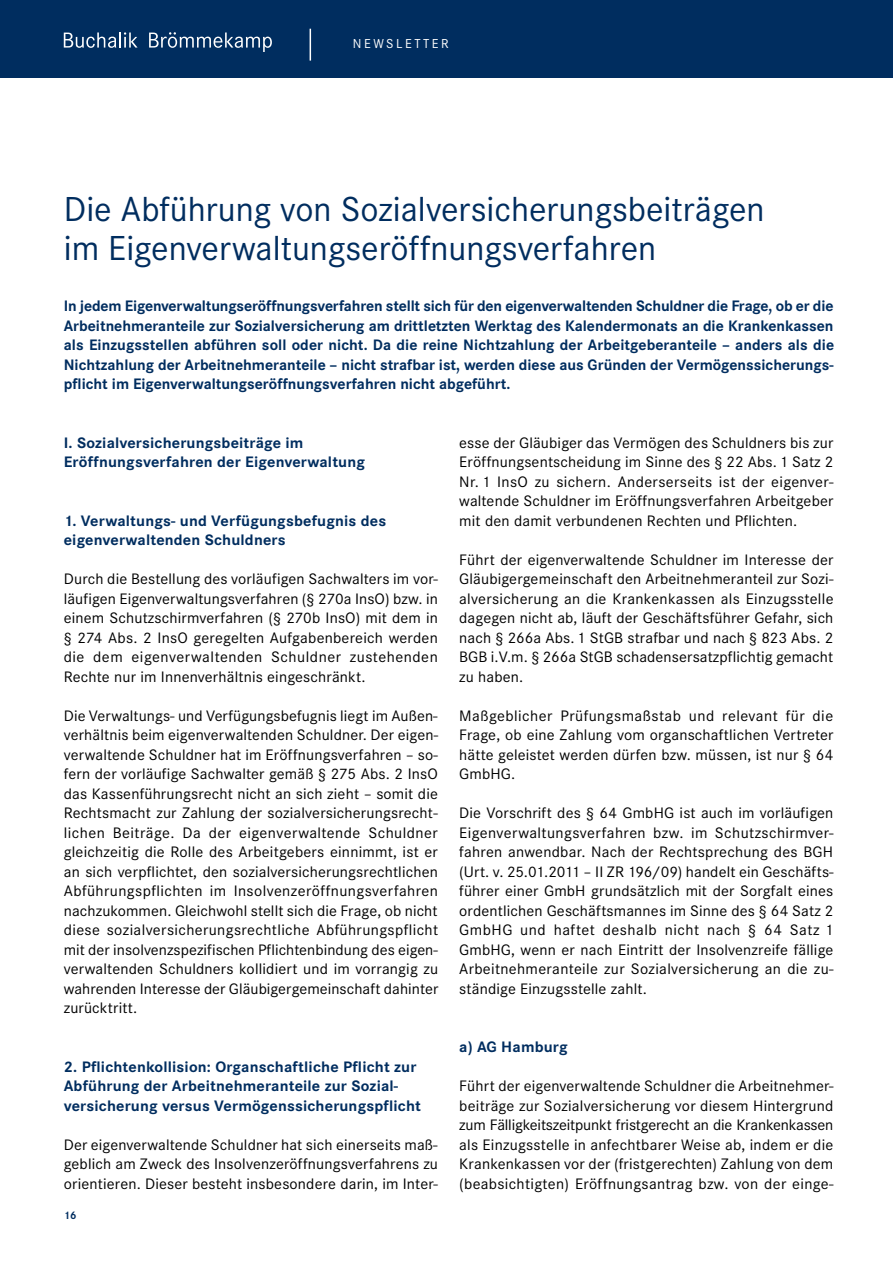
<style>
.page{position:relative;width:893px;height:1263px;background:#fff}
.page>*{position:absolute;margin:0;border:0;box-sizing:border-box;transform-origin:0 0}
.t1{font:36px/39px "Corporate S";color:#002d5f}
.t2{font:15.75px/19.5px "Corporate S";letter-spacing:.01em;color:#000;text-align:justify}
.t3{font:700 15.75px/19.5px "Corporate S";letter-spacing:.01em;color:#002d5f}
.t4{font:13.5px "Corporate S";color:#fff}
.t5{font:700 11.25px "Corporate S";color:#002d5f}
</style>
<div class="page">
<div style="left:0;top:0;width:893px;height:78px;background:#002d5f"></div>
<hr style="left:310px;top:29px;width:1px;height:32px;background:#fff">
<svg style="left:64px;top:32px;width:74px;height:16px"></svg>
<svg style="left:149px;top:32px;width:123px;height:20px"></svg>
<p class="t4" style="left:353px;top:35px;width:11px">newsletter</p>
<h1 class="t1" style="left:64px;top:190px;width:702px">Die Abführung von Sozialversicherungsbeiträgen im Eigenverwaltungseröffnungsverfahren</h1>
<p class="t3" style="left:64px;top:297px;width:772px;text-align:justify">In jedem Eigenverwaltungseröffnungsverfahren stellt sich für den eigenverwaltenden Schuldner die Frage, ob er die Arbeitnehmeranteile zur Sozialversicherung am drittletzten Werktag des Kalendermonats an die Krankenkassen als Einzugsstellen abführen soll oder nicht. Da die reine Nichtzahlung der Arbeitgeberanteile – anders als die Nichtzahlung der Arbeitnehmeranteile – nicht strafbar ist, werden diese aus Gründen der Vermögenssicherungs&shy;pflicht im Eigenverwaltungseröffnungsverfahren nicht abgeführt.</p>
<p class="t3" style="left:64px;top:433px;width:303px">I. Sozialversicherungsbeiträge im<br>Eröffnungsverfahren der Eigenverwaltung</p>
<p class="t3" style="left:64px;top:511px;width:324px">1. Verwaltungs- und Verfügungsbefugnis des eigenverwaltenden Schuldners</p>
<p class="t2" style="left:64px;top:569px;width:376px">Durch die Bestellung des vorläufigen Sachwalters im vor&shy;läufigen Eigenverwaltungsverfahren (§ 270a InsO) bzw. in einem Schutzschirmverfahren (§ 270b InsO) mit dem in § 274 Abs. 2 InsO geregelten Aufgabenbereich werden die dem eigenverwaltenden Schuldner zustehenden Rechte nur im Innenverhältnis eingeschränkt.</p>
<p class="t2" style="left:64px;top:706px;width:376px">Die Verwaltungs- und Verfügungsbefugnis liegt im Außen&shy;verhältnis beim eigenverwaltenden Schuldner. Der eigen&shy;verwaltende Schuldner hat im Eröffnungsverfahren – so&shy;fern der vorläufige Sachwalter gemäß § 275 Abs. 2 InsO das Kassenführungsrecht nicht an sich zieht – somit die Rechtsmacht zur Zahlung der sozialversicherungsrecht&shy;lichen Beiträge. Da der eigenverwaltende Schuldner gleichzeitig die Rolle des Arbeitgebers einnimmt, ist er an sich verpflichtet, den sozialversicherungsrechtlichen Abführungspflichten im Insolvenzeröffnungsverfahren nachzukommen. Gleichwohl stellt sich die Frage, ob nicht diese sozialversicherungsrechtliche Abführungspflicht mit der insolvenzspezifischen Pflichtenbindung des eigen&shy;verwaltenden Schuldners kollidiert und im vorrangig zu wahrenden Interesse der Gläubigergemeinschaft dahinter zurücktritt.</p>
<p class="t3" style="left:64px;top:1057px;width:359px">2. Pflichtenkollision: Organschaftliche Pflicht zur<br>Abführung der Arbeitnehmeranteile zur Sozial&shy;versicherung versus Vermögenssicherungspflicht</p>
<p class="t2" style="left:64px;top:1135px;width:376px">Der eigenverwaltende Schuldner hat sich einerseits maß&shy;geblich am Zweck des Insolvenzeröffnungsverfahrens zu orientieren. Dieser besteht insbesondere darin, im Inter-</p>
<p class="t5" style="left:64px;top:1209px;width:14px">16</p>
<p class="t2" style="left:459px;top:433px;width:376px">esse der Gläubiger das Vermögen des Schuldners bis zur Eröffnungsentscheidung im Sinne des § 22 Abs. 1 Satz 2<br>Nr. 1 InsO zu sichern. Anderserseits ist der eigenver&shy;waltende Schuldner im Eröffnungsverfahren Arbeitgeber mit den damit verbundenen Rechten und Pflichten.</p>
<p class="t2" style="left:459px;top:550px;width:376px">Führt der eigenverwaltende Schuldner im Interesse der Gläubigergemeinschaft den Arbeitnehmeranteil zur Sozi&shy;alversicherung an die Krankenkassen als Einzugsstelle dagegen nicht ab, läuft der Geschäftsführer Gefahr, sich nach § 266a Abs. 1 StGB strafbar und nach § 823 Abs. 2<br>BGB i.V.m. § 266a StGB schadensersatzpflichtig gemacht zu haben.</p>
<p class="t2" style="left:459px;top:706px;width:376px">Maßgeblicher Prüfungsmaßstab und relevant für die Frage, ob eine Zahlung vom organschaftlichen Vertreter hätte geleistet werden dürfen bzw. müssen, ist nur § 64<br>GmbHG.</p>
<p class="t2" style="left:459px;top:803px;width:376px">Die Vorschrift des § 64 GmbHG ist auch im vorläufigen Eigenverwaltungsverfahren bzw. im Schutzschirmver&shy;fahren anwendbar. Nach der Rechtsprechung des BGH (Urt. v. 25.01.2011 – II ZR 196/09) handelt ein Geschäfts&shy;führer einer GmbH grundsätzlich mit der Sorgfalt eines ordentlichen Geschäftsmannes im Sinne des § 64 Satz 2<br>GmbHG und haftet deshalb nicht nach § 64 Satz 1<br>GmbHG, wenn er nach Eintritt der Insolvenzreife fällige Arbeitnehmeranteile zur Sozialversicherung an die zu&shy;ständige Einzugsstelle zahlt.</p>
<p class="t3" style="left:459px;top:1037px;width:110px">a) AG Hamburg</p>
<p class="t2" style="left:459px;top:1076px;width:376px">Führt der eigenverwaltende Schuldner die Arbeitnehmer&shy;beiträge zur Sozialversicherung vor diesem Hintergrund zum Fälligkeitszeitpunkt fristgerecht an die Krankenkassen als Einzugsstelle in anfechtbarer Weise ab, indem er die Krankenkassen vor der (fristgerechten) Zahlung von dem (beabsichtigten) Eröffnungsantrag bzw. von der einge-</p>
</div>
